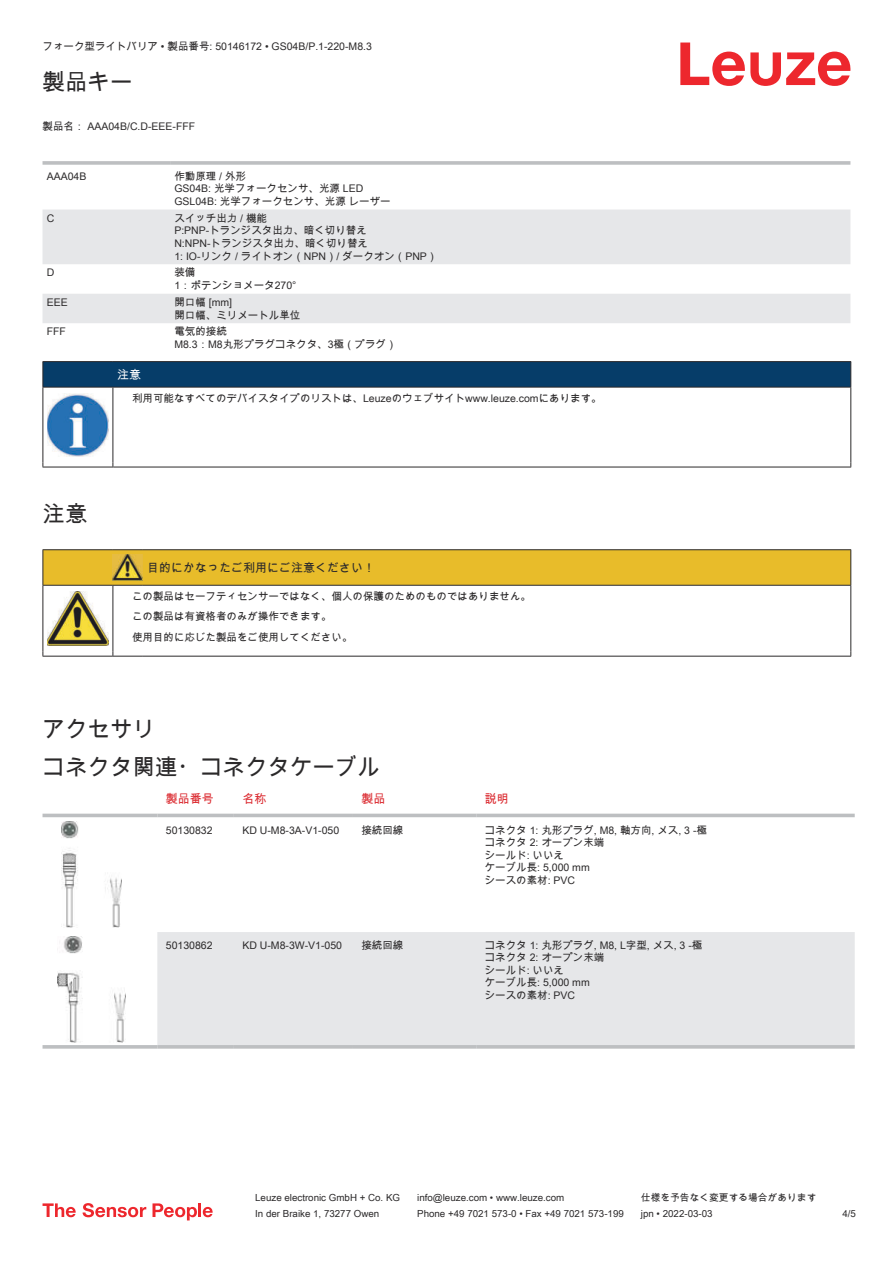
<style>
.page{position:relative;width:893px;height:1263px;background:#fff}
.page>*{position:absolute;margin:0;border:0;box-sizing:border-box;transform-origin:0 0}
.t1{font:22.5px/38.7px "Arial Unicode MS";color:#2b292a}
.t2{font:12px "Arial Unicode MS";color:#2b292a}
.t3{font:12px "Arial Unicode MS";color:#db2a30}
.t4{font:12px "Arial Unicode MS";color:#fff}
.t5{font:10.5px/12.6px "Arial Unicode MS";color:#2b292a}
.t6{font:9.75px "Arial Unicode MS";color:#2b292a}
</style>
<div class="page">
<svg style="left:680px;top:43px;width:170px;height:43px"></svg>
<svg style="left:43px;top:209px;width:807px;height:1px"></svg>
<svg style="left:43px;top:210px;width:807px;height:113px;fill:#e6e7e9"></svg>
<svg style="left:43px;top:161px;width:127px;height:4px"></svg>
<hr style="left:170px;top:161px;width:680px;height:4px;background:#c4c5c7">
<svg style="left:43px;top:813px;width:812px;height:230px"></svg>
<div style="left:157px;top:932px;width:698px;height:113px;background:#e6e7e9"></div>
<hr style="left:43px;top:814px;width:114px;height:3px;background:#bdbfc1">
<hr style="left:157px;top:814px;width:77px;height:3px;background:#bdbfc1">
<hr style="left:234px;top:814px;width:119px;height:3px;background:#bdbfc1">
<hr style="left:353px;top:814px;width:123px;height:3px;background:#bdbfc1">
<hr style="left:476px;top:814px;width:379px;height:3px;background:#bdbfc1">
<svg style="left:43px;top:1045px;width:114px;height:4px"></svg>
<svg style="left:157px;top:1045px;width:77px;height:4px"></svg>
<svg style="left:234px;top:1045px;width:119px;height:4px"></svg>
<svg style="left:353px;top:1045px;width:123px;height:4px"></svg>
<svg style="left:476px;top:1045px;width:379px;height:4px;background:#c3c5c6"></svg>
<img style="left:61px;top:821px;width:61px;height:107px">
<img style="left:57px;top:936px;width:68px;height:106px">
<svg style="left:43px;top:1203px;width:33px;height:14px"></svg>
<svg style="left:83px;top:1203px;width:63px;height:14px"></svg>
<svg style="left:153px;top:1203px;width:44px;height:17px"></svg>
<hr style="left:198px;top:1203px;width:3px;height:14px;background:#ed272d">
<svg style="left:203px;top:1207px;width:10px;height:10px"></svg>
<svg style="left:44px;top:388px;width:806px;height:79px"></svg>
<hr style="left:43px;top:361px;width:70px;height:1px;background:#2b292a">
<hr style="left:43px;top:387px;width:70px;height:1px;background:#2b292a">
<hr style="left:113px;top:361px;width:738px;height:1px;background:#2b292a">
<div style="left:43px;top:362px;width:808px;height:25px;background:#063d69"></div>
<hr style="left:113px;top:387px;width:738px;height:1px;background:#2b292a">
<hr style="left:43px;top:387px;width:1px;height:75px;background:#2b292a">
<hr style="left:113px;top:387px;width:1px;height:75px;background:#2b292a">
<hr style="left:850px;top:387px;width:1px;height:75px;background:#2b292a">
<hr style="left:43px;top:467px;width:70px;height:1px;background:#2b292a">
<hr style="left:113px;top:467px;width:738px;height:1px;background:#2b292a">
<img style="left:47px;top:393px;width:61px;height:63px">
<div style="left:115px;top:388px;width:734px;height:20px;background:#fff"></div>
<hr style="left:43px;top:549px;width:70px;height:1px;background:#2b292a">
<hr style="left:113px;top:549px;width:30px;height:1px;background:#2b292a">
<hr style="left:143px;top:549px;width:708px;height:1px;background:#2b292a">
<hr style="left:43px;top:656px;width:70px;height:1px;background:#2b292a">
<hr style="left:113px;top:656px;width:30px;height:1px;background:#2b292a">
<hr style="left:143px;top:656px;width:708px;height:1px;background:#2b292a">
<svg style="left:43px;top:550px;width:808px;height:106px"></svg>
<p class="t5" style="left:43px;top:40px;width:331px">フォーク型ライトバリア • 製品番号: 50146172 • GS04B/P.1-220-M8.3</p>
<h1 class="t1" style="left:43px;top:62px;width:91px">製品キー</h1>
<p class="t5" style="left:43px;top:120px;width:154px">製品名： AAA04B/C.D-EEE-FFF</p>
<p class="t5" style="left:47px;top:169px;width:41px">AAA04B</p>
<p class="t5" style="left:174px;top:169px;width:218px">作動原理 / 外形<br>GS04B: 光学フォークセンサ、光源 LED<br>GSL04B: 光学フォークセンサ、光源 レーザー</p>
<p class="t5" style="left:47px;top:211px;width:9px">C</p>
<p class="t5" style="left:174px;top:211px;width:265px">スイッチ出力 / 機能<br>P:PNP-トランジスタ出力、暗く切り替え<br>N:NPN-トランジスタ出力、暗く切り替え<br>1: IO-リンク / ライトオン（NPN）/ ダークオン（PNP）</p>
<p class="t5" style="left:47px;top:266px;width:9px">D</p>
<p class="t5" style="left:174px;top:266px;width:124px">装備<br>1：ポテンショメータ270°</p>
<p class="t5" style="left:47px;top:296px;width:23px">EEE</p>
<p class="t5" style="left:174px;top:296px;width:127px">開口幅 [mm]<br>開口幅、ミリメートル単位</p>
<p class="t5" style="left:47px;top:325px;width:21px">FFF</p>
<p class="t5" style="left:174px;top:325px;width:224px">電気的接続<br>M8.3：M8丸形プラグコネクタ、3極（プラグ）</p>
<p class="t4" style="left:117px;top:366px;width:25px">注意</p>
<p class="t5" style="left:132px;top:392px;width:471px">利用可能なすべてのデバイスタイプのリストは、Leuzeのウェブサイトwww.leuze.comにあります。</p>
<h1 class="t1" style="left:43px;top:494px;width:46px">注意</h1>
<p class="t2" style="left:147px;top:559px;width:229px">目的にかなったご利用にご注意ください！</p>
<p class="t5" style="left:132px;top:586px;width:400px;line-height:20.2px">この製品はセーフティセンサーではなく、個人の保護のためのものではありません。この製品は有資格者のみが操作できます。<br>使用目的に応じた製品をご使用してください。</p>
<h1 class="t1" style="left:43px;top:709px;width:339px">アクセサリ<br>コネクタ関連・コネクタケーブル</h1>
<p class="t3" style="left:166px;top:790px;width:49px">製品番号</p>
<p class="t3" style="left:242px;top:790px;width:25px">名称</p>
<p class="t3" style="left:361px;top:790px;width:25px">製品</p>
<p class="t3" style="left:485px;top:790px;width:25px">説明</p>
<p class="t5" style="left:166px;top:823px;width:48px">50130832</p>
<p class="t5" style="left:242px;top:823px;width:98px">KD U-M8-3A-V1-050</p>
<p class="t5" style="left:361px;top:823px;width:43px">接続回線</p>
<p class="t5" style="left:485px;top:823px;width:224px">コネクタ 1: 丸形プラグ, M8, 軸方向, メス, 3 -極コネクタ 2: オープン末端<br>シールド: いいえ<br>ケーブル長: 5,000 mm<br>シースの素材: PVC</p>
<p class="t5" style="left:166px;top:938px;width:48px">50130862</p>
<p class="t5" style="left:242px;top:938px;width:101px">KD U-M8-3W-V1-050</p>
<p class="t5" style="left:361px;top:938px;width:43px">接続回線</p>
<p class="t5" style="left:485px;top:938px;width:219px">コネクタ 1: 丸形プラグ, M8, L字型, メス, 3 -極コネクタ 2: オープン末端<br>シールド: いいえ<br>ケーブル長: 5,000 mm<br>シースの素材: PVC</p>
<p class="t6" style="left:255px;top:1191px;width:146px">Leuze electronic GmbH + Co. KG</p>
<p class="t6" style="left:417px;top:1191px;width:149px">info@leuze.com • www.leuze.com</p>
<p class="t6" style="left:641px;top:1191px;width:177px">仕様を予告なく変更する場合があります</p>
<p class="t6" style="left:255px;top:1206px;width:126px">In der Braike 1, 73277 Owen</p>
<p class="t6" style="left:417px;top:1206px;width:208px">Phone +49 7021 573-0 • Fax +49 7021 573-199</p>
<p class="t6" style="left:641px;top:1206px;width:73px">jpn • 2022-03-03</p>
<p class="t6" style="left:842px;top:1206px;width:15px">4 /5</p>
</div>
